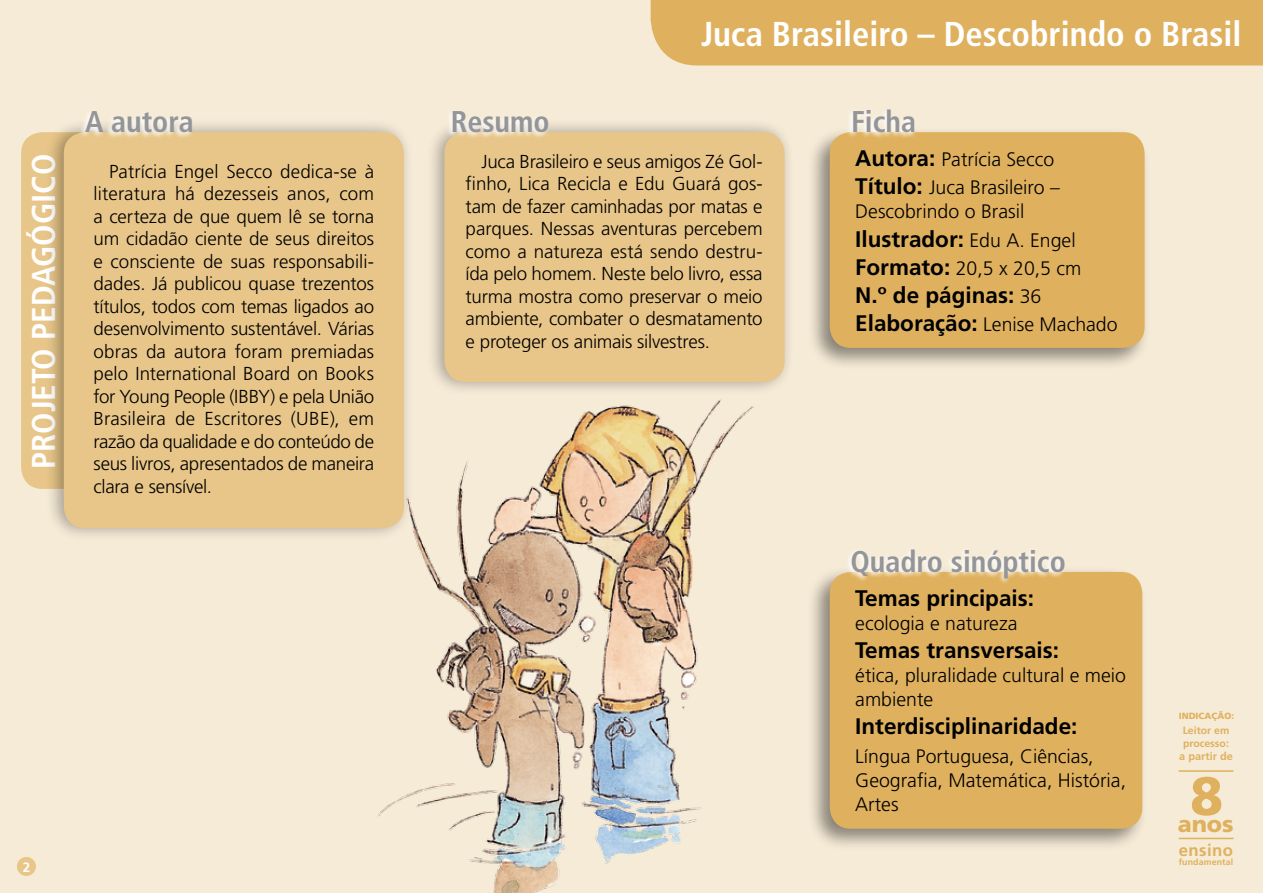
<style>
.page{position:relative;width:1263px;height:893px;background:#f6ebd7}
.page>*{position:absolute;margin:0;border:0;box-sizing:border-box;transform-origin:0 0}
.t1{font:900 54px "Frutiger LT Std";color:#dfb15e}
.t2{font:700 condensed 34.5px "Frutiger LT Std";color:#fff}
.t3{font:700 condensed 33px "Frutiger LT Std";color:#fff}
.t4{font:700 condensed 30px "Frutiger LT Std";color:#939598}
.t5{font:900 22.95px "Frutiger LT Std";color:#dfb15e}
.t6{font:700 22.5px "Frutiger LT Std";color:#000}
.t7{font:300 19.5px/24px "Frutiger LT Std";color:#000}
.t8{font:300 18.75px/22.5px "Frutiger LT Std";letter-spacing:-.015em;color:#000;text-align:justify}
.t9{font:700 16.65px "Frutiger LT Std";letter-spacing:.03em;color:#dfb15e}
.t10{font:700 13.5px "Frutiger LT Std";color:#fff}
.t11{font:700 10.95px "Frutiger LT Std";color:#dfb15e}
.t12{font:700 10.5px/12.6px "Frutiger LT Std";color:#dfb15e}
.t13{font:900 9px "Frutiger LT Std";color:#dfb15e}
.t14{font:700 8.85px "Frutiger LT Std";letter-spacing:.01em;color:#dfb15e}
.s1{font-weight:700;font-size:22.5px}
.s2{font-weight:300;font-size:19.5px}
</style>
<div class="page">
<div style="left:17px;top:857px;width:19px;height:19px;background:#e8c689;border-radius:50%"></div>
<div style="left:651px;top:0;width:612px;height:66px;background:#dfb15e"></div>
<div style="left:21px;top:132px;width:78px;height:357px;background:#e8c689;border-radius:21px"></div>
<div style="left:807px;top:126px;width:343px;height:244px;background:#000;opacity:.44"></div>
<div style="left:830px;top:132px;width:314px;height:216px;background:#dfb15e;border-radius:21px"></div>
<svg style="left:847px;top:111px;width:70px;height:27px"></svg>
<div style="left:807px;top:566px;width:341px;height:285px;background:#000;opacity:.44"></div>
<div style="left:830px;top:572px;width:312px;height:257px;background:#dfb15e;border-radius:21px"></div>
<svg style="left:845px;top:550px;width:221px;height:33px"></svg>
<div style="left:426px;top:118px;width:369px;height:278px;background:#000;opacity:.33"></div>
<div style="left:444px;top:132px;width:340px;height:250px;background:#e8c689;border-radius:21px"></div>
<svg style="left:446px;top:112px;width:104px;height:27px"></svg>
<div style="left:45px;top:118px;width:369px;height:424px;background:#000;opacity:.33"></div>
<div style="left:64px;top:132px;width:340px;height:396px;background:#e8c689;border-radius:21px"></div>
<svg style="left:79px;top:112px;width:115px;height:26px"></svg>
<img style="left:368px;top:287px;width:461px;height:606px">
<hr style="left:1179px;top:770px;width:54px;height:2px;background:#dfb15e">
<hr style="left:1179px;top:838px;width:54px;height:1px;background:#dfb15e">
<h3 class="t4" style="left:85px;top:104px;width:110px">A autora</h3>
<h3 class="t4" style="left:451px;top:104px;width:100px">Resumo</h3>
<h2 class="t2" style="left:701px;top:14px;width:542px">Juca Brasileiro – Descobrindo o Brasil</h2>
<h3 class="t4" style="left:851px;top:104px;width:67px">Ficha</h3>
<h3 class="t3" style="left:24px;top:469px;width:313px;rotate:-90deg">PROJETO Pedagógico</h3>
<p class="t7" style="left:855px;top:146px;width:206px;line-height:28.2px"><span class="s1">Autora:</span> Patrícia Secco<br><span class="s1">Título:</span> Juca Brasileiro –</p>
<p class="t8" style="left:466px;top:150px;width:299px;text-indent:16px">Juca Brasileiro e seus amigos Zé Gol&shy;finho, Lica Recicla e Edu Guará gos&shy;tam de fazer caminhadas por matas e parques. Nessas aventuras percebem como a natureza está sendo destru&shy;ída pelo homem. Neste belo livro, essa turma mostra como preservar o meio ambiente, combater o desmatamento e proteger os animais silvestres.</p>
<p class="t8" style="left:94px;top:160px;width:282px;text-indent:16px">Patrícia Engel Secco dedica-se à literatura há dezesseis anos, com a certeza de que quem lê se torna um cidadão ciente de seus direitos e consciente de suas responsabili&shy;dades. Já publicou quase trezentos títulos, todos com temas ligados ao desenvolvimento sustentável. Várias obras da autora foram premiadas pelo International Board on Books for Young People (IBBY) e pela União Brasileira de Escritores (UBE), em razão da qualidade e do conteúdo de seus livros, apresentados de maneira clara e sensível.</p>
<p class="t7" style="left:855px;top:200px;width:171px">Descobrindo o Brasil</p>
<p class="t6" style="left:855px;top:226px;width:222px">Ilustrador: <span class="s2">Edu A. Engel</span></p>
<p class="t7" style="left:855px;top:256px;width:228px"><span class="s1">Formato:</span> 20,5 x 20,5 cm</p>
<p class="t6" style="left:855px;top:282px;width:188px">N.º de páginas: <span class="s2">36</span></p>
<p class="t7" style="left:855px;top:313px;width:264px"><span class="s1">Elaboração:</span> Lenise Machado</p>
<p class="t10" style="left:23px;top:859px;width:9px">2</p>
<h3 class="t4" style="left:850px;top:543px;width:217px">Quadro sinóptico</h3>
<p class="t6" style="left:855px;top:585px;width:180px">Temas principais:</p>
<p class="t7" style="left:855px;top:611px;width:164px">ecologia e natureza</p>
<p class="t6" style="left:855px;top:637px;width:205px">Temas transversais:</p>
<p class="t7" style="left:855px;top:664px;width:272px">ética, pluralidade cultural e meio ambiente</p>
<p class="t6" style="left:855px;top:713px;width:224px">Interdisciplinaridade:</p>
<p class="t7" style="left:855px;top:744px;width:272px">Língua Portuguesa, Ciências,<br>Geografia, Matemática, História,<br>Artes</p>
<p class="t13" style="left:1179px;top:710px;width:57px">Indicação:</p>
<p class="t12" style="left:1183px;top:724px;width:48px">Leitor em processo:</p>
<p class="t11" style="left:1179px;top:750px;width:55px">a partir de</p>
<h1 class="t1" style="left:1190px;top:763px;width:35px">8</h1>
<p class="t5" style="left:1178px;top:810px;width:58px">anos</p>
<p class="t9" style="left:1179px;top:840px;width:56px">ensino</p>
<p class="t14" style="left:1179px;top:856px;width:56px">fundamental</p>
</div>
